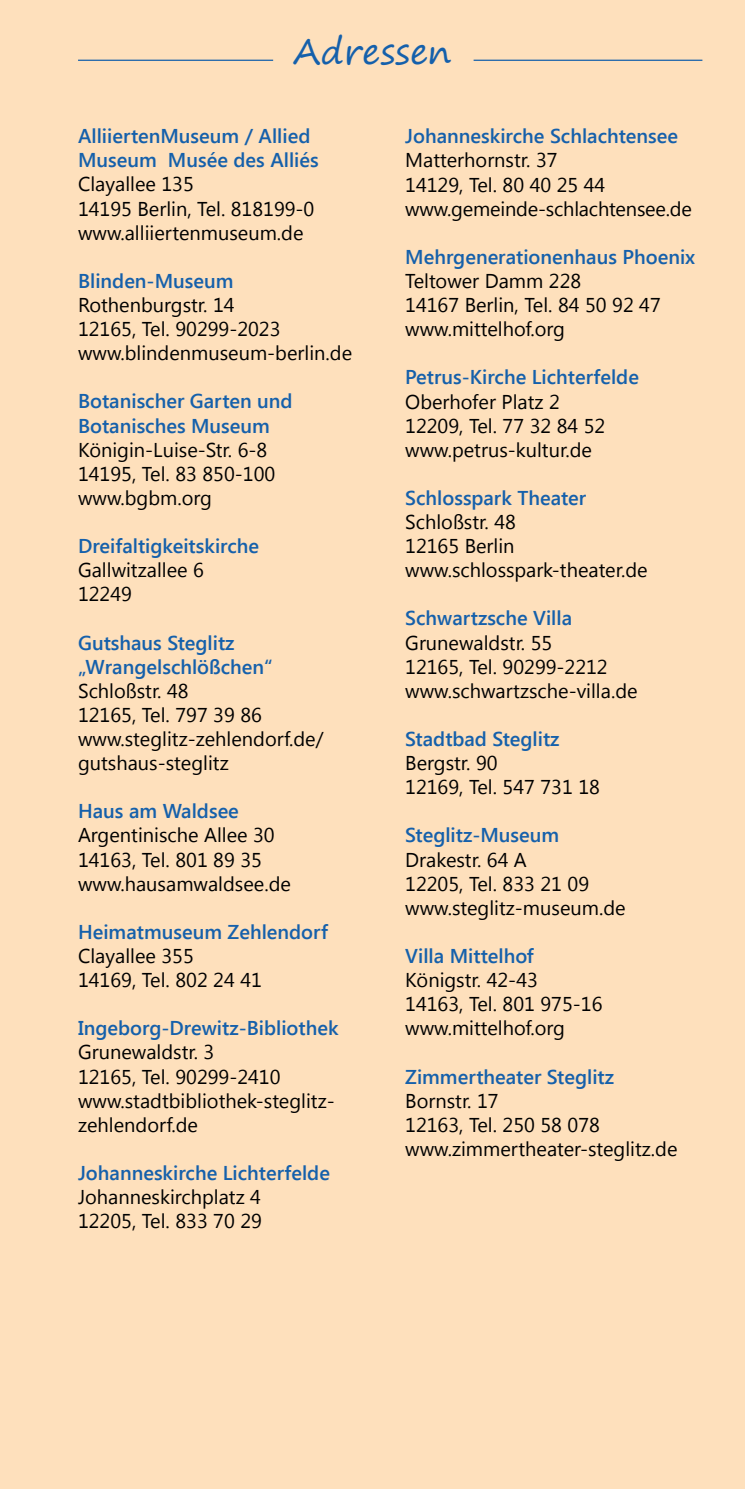
<style>
.page{position:relative;width:745px;height:1489px;background:#fff}
.page>*{position:absolute;margin:0;border:0;box-sizing:border-box;transform-origin:0 0}
.t1{font:35px "Segoe Print";color:#1560ab}
.t2{font:20px/24px "Segoe UI";color:#000}
.t3{font:600 20px/24px "Segoe UI";color:#1560ab}
</style>
<div class="page">
<div style="left:0;top:0;width:744px;height:1488px;background:#fee0bc"></div>
<hr style="left:473px;top:60px;width:229px;height:1px;background:#1560ab">
<hr style="left:78px;top:60px;width:195px;height:1px;background:#1560ab">
<h1 class="t1" style="left:293px;top:20px;width:159px">Adressen</h1>
<p class="t3" style="left:78px;top:123px;width:242px">AlliiertenMuseum / Allied<br>Museum Musée des Alliés</p>
<p class="t2" style="left:78px;top:171px;width:238px">Clayallee 135<br>14195 Berlin, Tel. 818199-0 www.alliiertenmuseum.de</p>
<p class="t3" style="left:78px;top:268px;width:157px">Blinden-Museum</p>
<p class="t2" style="left:78px;top:292px;width:275px">Rothenburgstr. 14<br>12165, Tel. 90299-2023 www.blindenmuseum-berlin.de</p>
<p class="t3" style="left:78px;top:388px;width:216px">Botanischer Garten und<br>Botanisches Museum</p>
<p class="t2" style="left:78px;top:436px;width:198px">Königin-Luise-Str. 6-8<br>14195, Tel. 83 850-100 www.bgbm.org</p>
<p class="t3" style="left:78px;top:533px;width:182px">Dreifaltigkeitskirche</p>
<p class="t2" style="left:78px;top:557px;width:127px">Gallwitzallee 6<br>12249</p>
<p class="t3" style="left:78px;top:629px;width:196px">Gutshaus Steglitz „Wrangelschlößchen“</p>
<p class="t2" style="left:78px;top:677px;width:247px">Schloßstr. 48<br>12165, Tel. 797 39 86 www.steglitz-zehlendorf.de/ gutshaus-steglitz</p>
<p class="t3" style="left:78px;top:798px;width:162px">Haus am Waldsee</p>
<p class="t2" style="left:78px;top:822px;width:214px">Argentinische Allee 30<br>14163, Tel. 801 89 35 www.hausamwaldsee.de</p>
<p class="t3" style="left:78px;top:918px;width:251px">Heimatmuseum Zehlendorf</p>
<p class="t2" style="left:78px;top:942px;width:185px">Clayallee 355<br>14169, Tel. 802 24 41</p>
<p class="t3" style="left:78px;top:1015px;width:262px">Ingeborg-Drewitz-Bibliothek</p>
<p class="t2" style="left:78px;top:1039px;width:258px">Grunewaldstr. 3<br>12165, Tel. 90299-2410 www.stadtbibliothek-steglitz&shy;zehlendorf.de</p>
<p class="t3" style="left:78px;top:1159px;width:253px">Johanneskirche Lichterfelde</p>
<p class="t2" style="left:78px;top:1183px;width:185px">Johanneskirchplatz 4<br>12205, Tel. 833 70 29</p>
<p class="t3" style="left:405px;top:123px;width:274px">Johanneskirche Schlachtensee</p>
<p class="t2" style="left:405px;top:147px;width:288px">Matterhornstr. 37<br>14129, Tel. 80 40 25 44 www.gemeinde-schlachtensee.de</p>
<p class="t3" style="left:405px;top:244px;width:291px">Mehrgenerationenhaus Phoenix</p>
<p class="t2" style="left:405px;top:268px;width:257px">Teltower Damm 228<br>14167 Berlin, Tel. 84 50 92 47 www.mittelhof.org</p>
<p class="t3" style="left:405px;top:364px;width:235px">Petrus-Kirche Lichterfelde</p>
<p class="t2" style="left:405px;top:388px;width:201px">Oberhofer Platz 2<br>12209, Tel. 77 32 84 52 www.petrus-kultur.de</p>
<p class="t3" style="left:405px;top:485px;width:182px">Schlosspark Theater</p>
<p class="t2" style="left:405px;top:509px;width:244px">Schloßstr. 48<br>12165 Berlin www.schlosspark-theater.de</p>
<p class="t3" style="left:405px;top:605px;width:168px">Schwartzsche Villa</p>
<p class="t2" style="left:405px;top:629px;width:234px">Grunewaldstr. 55<br>12165, Tel. 90299-2212 www.schwartzsche-villa.de</p>
<p class="t3" style="left:405px;top:726px;width:156px">Stadtbad Steglitz</p>
<p class="t2" style="left:405px;top:750px;width:196px">Bergstr. 90<br>12169, Tel. 547 731 18</p>
<p class="t3" style="left:405px;top:822px;width:155px">Steglitz-Museum</p>
<p class="t2" style="left:405px;top:846px;width:222px">Drakestr. 64 A<br>12205, Tel. 833 21 09 www.steglitz-museum.de</p>
<p class="t3" style="left:405px;top:942px;width:130px">Villa Mittelhof</p>
<p class="t2" style="left:405px;top:967px;width:198px">Königstr. 42-43<br>14163, Tel. 801 975-16 www.mittelhof.org</p>
<p class="t3" style="left:405px;top:1063px;width:210px">Zimmertheater Steglitz</p>
<p class="t2" style="left:405px;top:1087px;width:273px">Bornstr. 17<br>12163, Tel. 250 58 078 www.zimmertheater-steglitz.de</p>
</div>
